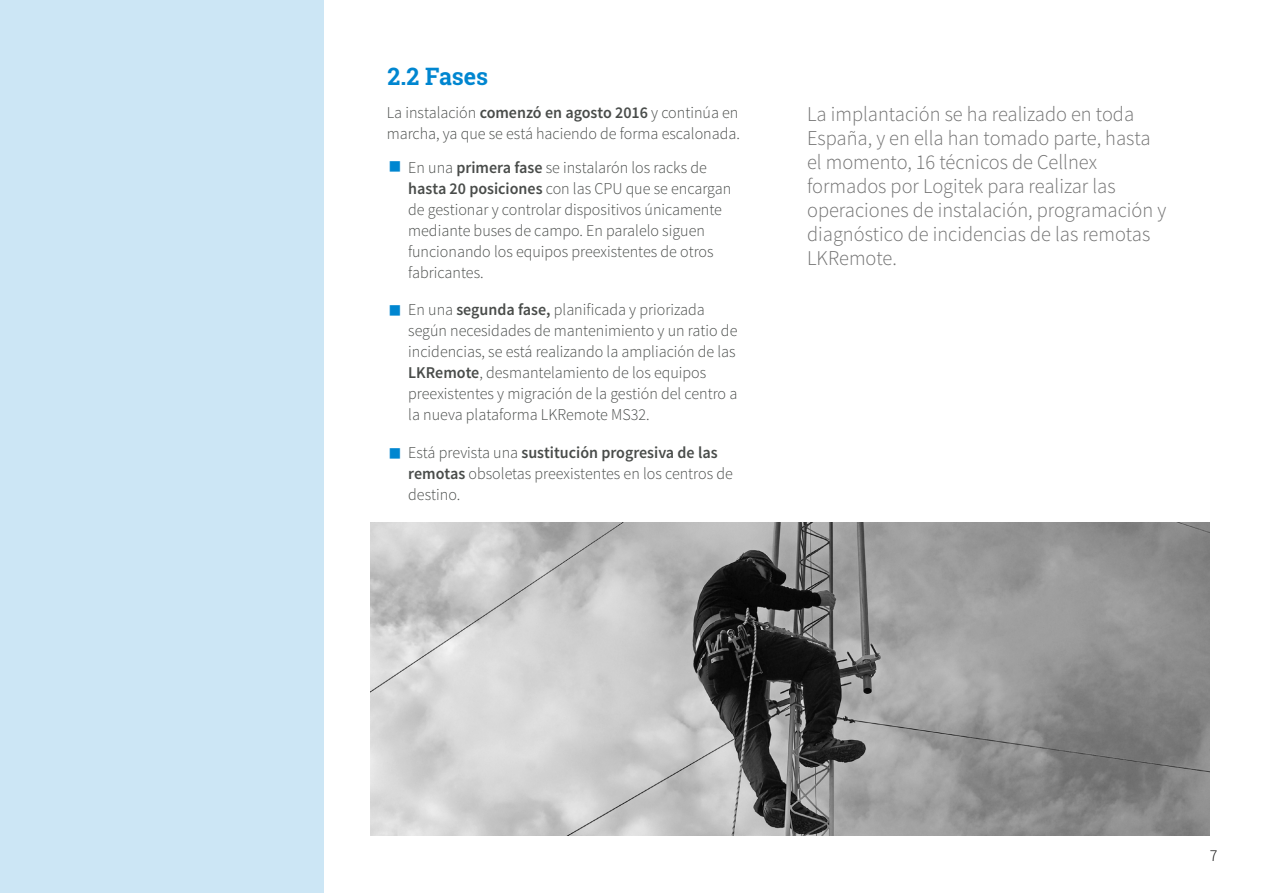
<style>
.page{position:relative;width:1263px;height:893px;background:#fff}
.page>*{position:absolute;margin:0;border:0;box-sizing:border-box;transform-origin:0 0}
.t1{font:700 24px "Roboto Slab";color:#0086d0}
.t2{font:300 21px/24px "Source Sans Pro";color:#727272}
.t3{font:300 16.5px/21px "Source Sans Pro";color:#494c4a}
.t4{font:600 16.5px "Source Sans Pro";color:#494c4a}
.t5{font:300 16.5px "Source Sans Pro";color:#000}
.s1{font-weight:600}
.s2{color:#0086d0}
.s3{font-weight:300}
</style>
<div class="page">
<div style="left:0;top:0;width:324px;height:893px;background:#cce6f5"></div>
<img style="left:370px;top:522px;width:839px;height:313px">
<h1 class="t1" style="left:388px;top:60px;width:102px">2.2 Fases</h1>
<p class="t3" style="left:387px;top:102px;width:355px">La instalación <span class="s1">comenzó en agosto 2016</span> y continúa en marcha, ya que se está haciendo de forma escalonada.</p>
<p class="t3" style="left:408px;top:157px;width:325px;text-indent:-20px"><span class="s2">■</span> En una <span class="s1">primera fase</span> se instalarón los racks de <span class="s1">hasta 20 posiciones</span> con las CPU que se encargan de gestionar y controlar dispositivos únicamente mediante buses de campo. En paralelo siguen funcionando los equipos preexistentes de otros fabricantes.</p>
<p class="t3" style="left:408px;top:300px;width:331px;text-indent:-20px"><span class="s2">■</span> En una <span class="s1">segunda fase,</span> planificada y priorizada según necesidades de mantenimiento y un ratio de incidencias, se está realizando la ampliación de las <span class="s1">LKRemote</span>, desmantelamiento de los equipos preexistentes y migración de la gestión del centro a la nueva plataforma LKRemote MS32.</p>
<p class="t4" style="left:389px;top:442px;width:331px"><span class="s2">■</span> <span class="s3">Está prevista una</span> sustitución progresiva de las</p>
<p class="t3" style="left:408px;top:463px;width:326px"><span class="s1">remotas</span> obsoletas preexistentes en los centros de destino.</p>
<p class="t2" style="left:807px;top:103px;width:361px">La implantación se ha realizado en toda España, y en ella han tomado parte, hasta el momento, 16 técnicos de Cellnex formados por Logitek para realizar las operaciones de instalación, programación y diagnóstico de incidencias de las remotas LKRemote.</p>
<p class="t5" style="left:1210px;top:845px;width:9px">7</p>
</div>
